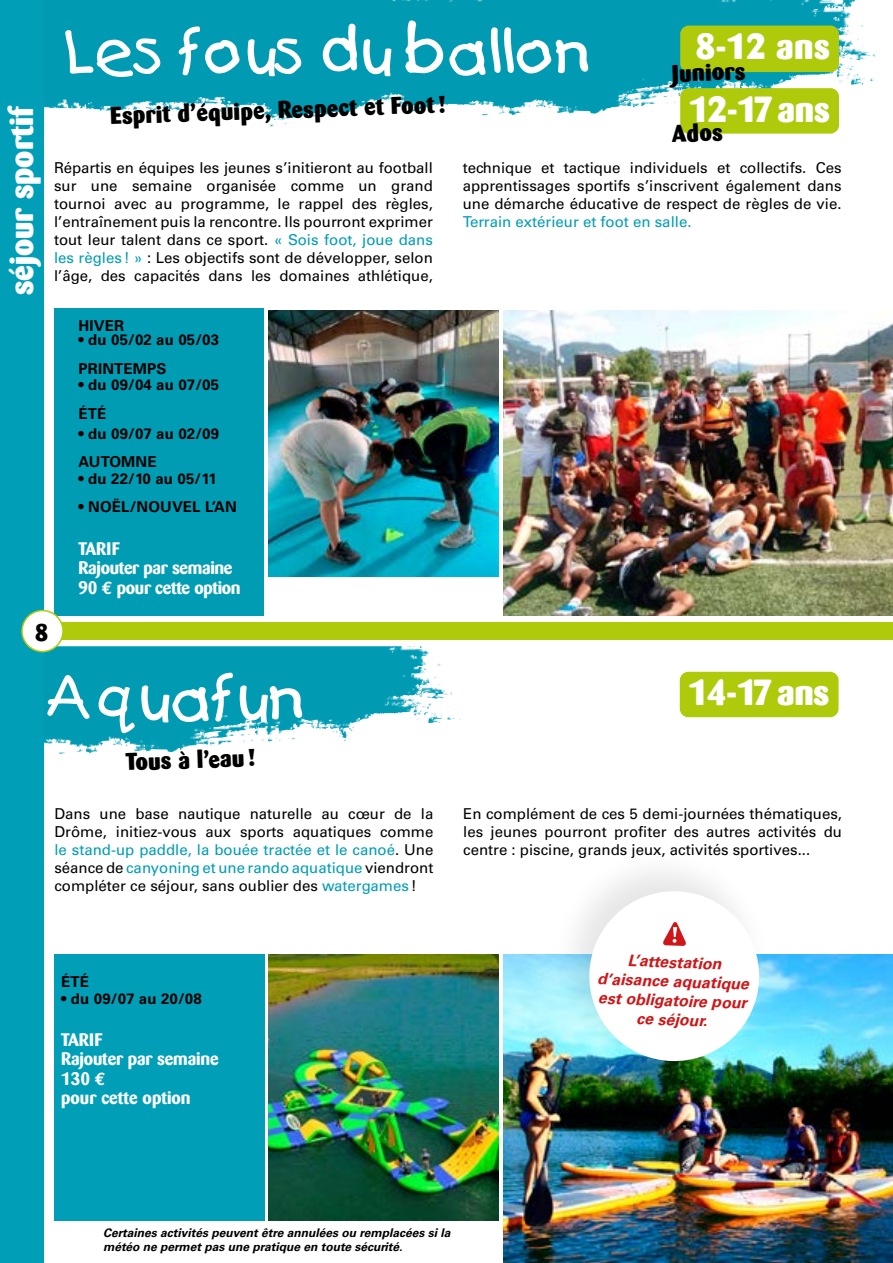
<style>
.page{position:relative;width:893px;height:1263px;background:#fff}
.page>*{position:absolute;margin:0;border:0;box-sizing:border-box;transform-origin:0 0}
.t1{font:60px "Kids";letter-spacing:-.01em;color:#fff}
.t2{font:800 36px "Barmeno";letter-spacing:-.01em;color:#fff}
.t3{font:800 33px "Barmeno";color:#fff}
.t4{font:800 24px "Barmeno";color:#000}
.t5{font:700 18px/19.5px "Barmeno";letter-spacing:-.01em;color:#fff}
.t6{font:italic 700 16.05px/19.2px "Univers LT Std";color:#cd1719;text-align:center}
.t7{font:15px/18px "Univers LT Std";color:#000;text-align:justify}
.t8{font:700 15px/28.8px "Univers LT Std";letter-spacing:.01em;color:#000}
.t9{font:15px "Univers LT Std";color:#009cb4}
.t10{font:italic 700 12px/14.4px "Univers LT Std";color:#000}
.s1{color:#009cb4}
.s2{font-family:"Euro Mono"}
</style>
<div class="page">
<img style="left:43px;top:646px;width:379px;height:108px">
<div style="left:54px;top:954px;width:211px;height:267px;background:#009fb7"></div>
<img style="left:269px;top:955px;width:230px;height:266px">
<img style="left:503px;top:955px;width:390px;height:308px">
<div style="left:680px;top:672px;width:158px;height:45px;background:#afca0b;border-radius:9px"></div>
<img style="left:43px;top:0;width:800px;height:112px">
<img style="left:268px;top:310px;width:230px;height:266px">
<img style="left:503px;top:310px;width:390px;height:306px">
<div style="left:54px;top:308px;width:209px;height:309px;background:#009cb4"></div>
<div style="left:0;top:0;width:43px;height:1263px;background:#009fb7"></div>
<div style="left:43px;top:623px;width:850px;height:17px;background:#afca0b"></div>
<div style="left:22px;top:610px;width:41px;height:41px;background:#fff;border-radius:50%"></div>
<div style="left:21px;top:610px;width:43px;height:42px;border:2px solid #afca0b;border-radius:50%"></div>
<div style="left:680px;top:26px;width:159px;height:46px;background:#afca0b;border-radius:9px"></div>
<div style="left:680px;top:88px;width:159px;height:46px;background:#afca0b;border-radius:9px"></div>
<div style="left:549px;top:845px;width:223px;height:222px;background:#000;opacity:.1"></div>
<svg style="left:588px;top:890px;width:173px;height:173px"></svg>
<h3 class="t3" style="left:1px;top:295px;width:192px;rotate:-90deg">séjour sportif</h3>
<h1 class="t1" style="left:64px;top:14px;width:530px">Les fous du ballon</h1>
<h3 class="t4" style="left:110px;top:101px;width:336px;rotate:-2deg">Esprit d’équipe, Respect et Foot!</h3>
<h2 class="t2" style="left:696px;top:24px;width:135px">8-12 ans</h2>
<h3 class="t4" style="left:671px;top:59px;width:75px;rotate:-2deg">Juniors</h3>
<h2 class="t2" style="left:689px;top:87px;width:143px">12-17 ans</h2>
<h3 class="t4" style="left:671px;top:119px;width:52px;rotate:-2deg">Ados</h3>
<p class="t7" style="left:54px;top:159px;width:380px">Répartis en équipes les jeunes s’initieront au football sur une semaine organisée comme un grand tournoi avec au programme, le rappel des règles, l’entraînement puis la rencontre. Ils pourront exprimer tout leur talent dans ce sport. <span class="s1">« Sois foot, joue dans les règles ! »</span> : Les objectifs sont de développer, selon l’âge, des capacités dans les domaines athlétique,</p>
<p class="t7" style="left:463px;top:159px;width:380px">technique et tactique individuels et collectifs. Ces apprentissages sportifs s’inscrivent également dans une démarche éducative de respect de règles de vie.</p>
<p class="t9" style="left:463px;top:213px;width:230px">Terrain extérieur et foot en salle.</p>
<p class="t8" style="left:79px;top:312px;width:47px">HIVER</p>
<p class="t8" style="left:79px;top:325px;width:142px">• du 05/02 au 05/03<br>PRINTEMPS</p>
<p class="t8" style="left:79px;top:371px;width:142px">• du 09/04 au 07/05<br>ÉTÉ</p>
<p class="t8" style="left:79px;top:419px;width:142px">• du 09/07 au 02/09<br>AUTOMNE</p>
<p class="t8" style="left:79px;top:464px;width:140px">• du 22/10 au 05/11</p>
<p class="t8" style="left:79px;top:492px;width:160px">• NOËL/NOUVEL L’AN</p>
<p class="t5" style="left:79px;top:538px;width:164px">TARIF<br>Rajouter par semaine<br>90 <span class="s2">€</span> pour cette option</p>
<h3 class="t4" style="left:35px;top:617px;width:15px">8</h3>
<h1 class="t1" style="left:46px;top:661px;width:262px">Aquafun</h1>
<h3 class="t4" style="left:125px;top:747px;width:131px;rotate:-2deg">Tous à l’eau !</h3>
<h2 class="t2" style="left:688px;top:671px;width:143px">14-17 ans</h2>
<p class="t7" style="left:54px;top:805px;width:380px">Dans une base nautique naturelle au cœur de la Drôme, initiez-vous aux sports aquatiques comme <span class="s1">le stand-up paddle, la bouée tractée et le canoé</span>. Une séance de <span class="s1">canyoning et une rando aquatique</span> viendront compléter ce séjour, sans oublier des <span class="s1">watergames</span> !</p>
<p class="t7" style="left:463px;top:805px;width:380px">En complément de ces 5 demi-journées thématiques, les jeunes pourront profiter des autres activités du centre : piscine, grands jeux, activités sportives...</p>
<p class="t8" style="left:61px;top:967px;width:29px">ÉTÉ</p>
<p class="t8" style="left:61px;top:984px;width:142px">• du 09/07 au 20/08</p>
<p class="t5" style="left:61px;top:1029px;width:159px">TARIF<br>Rajouter par semaine<br>130 <span class="s2">€<br></span>pour cette option</p>
<p class="t10" style="left:103px;top:1226px;width:349px">Certaines activités peuvent être annulées ou remplacées si la météo ne permet pas une pratique en toute sécurité.</p>
<p class="t6" style="left:598px;top:950px;width:153px;rotate:2deg">L’attestation d’aisance aquatique est obligatoire pour ce séjour.</p>
</div>
